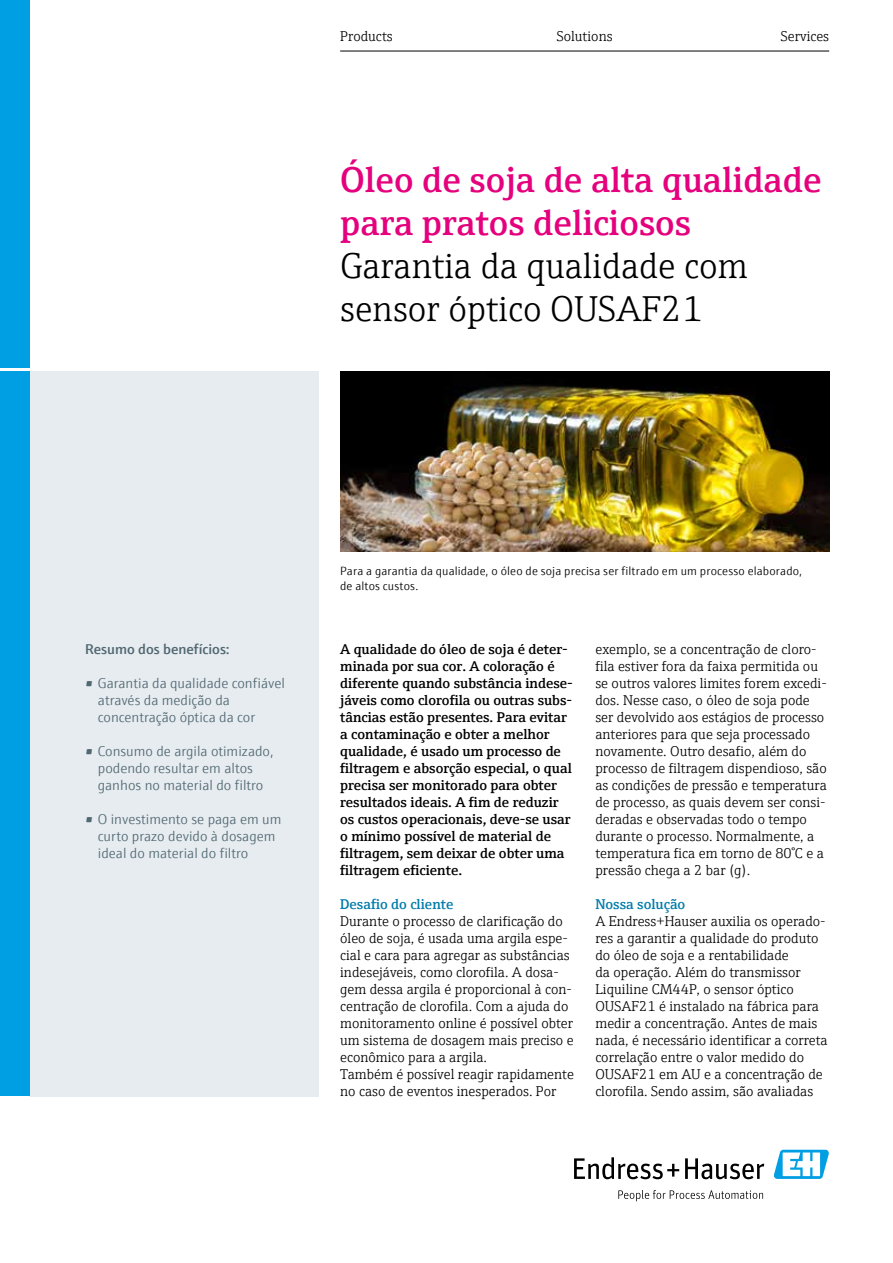
<style>
.page{position:relative;width:893px;height:1263px;background:#fff}
.page>*{position:absolute;margin:0;border:0;box-sizing:border-box;transform-origin:0 0}
.t1{font:600 36px/43.2px "E+H Serif";color:#e5007d}
.t2{font:300 36px/43.2px "E+H Serif";color:#000}
.t3{font:300 14.25px/17px "E+H Serif";color:#000}
.t4{font:600 14.25px/17px "E+H Serif";color:#000}
.t5{font:300 14.25px/17px "E+H Sans";color:#516771}
.t6{font:600 14.25px "E+H Serif";color:#007caa}
.t7{font:600 14.25px "E+H Sans";color:#516771}
.t8{font:300 12px/15px "E+H Sans";letter-spacing:.01em;color:#000}
</style>
<div class="page">
<div style="left:30px;top:371px;width:289px;height:725px;background:#e6ecf0"></div>
<img style="left:340px;top:371px;width:489px;height:181px">
<svg style="left:574px;top:1157px;width:105px;height:22px"></svg>
<svg style="left:685px;top:1158px;width:79px;height:21px"></svg>
<svg style="left:618px;top:1190px;width:145px;height:11px"></svg>
<svg style="left:773px;top:1150px;width:56px;height:29px"></svg>
<div style="left:0;top:0;width:30px;height:1096px;background:#009ee3"></div>
<hr style="left:0;top:369px;width:32px;height:2px;background:#fff">
<hr style="left:340px;top:51px;width:489px;height:1px;background:#000">
<p class="t3" style="left:340px;top:27px;width:54px">Products</p>
<p class="t3" style="left:557px;top:27px;width:57px">Solutions</p>
<p class="t3" style="left:781px;top:27px;width:50px">Services</p>
<h1 class="t1" style="left:340px;top:155px;width:483px">Óleo de soja de alta qualidade para pratos deliciosos</h1>
<h1 class="t2" style="left:340px;top:242px;width:409px">Garantia da qualidade com sensor óptico OUSAF21</h1>
<p class="t7" style="left:85px;top:638px;width:146px">Resumo dos benefícios:</p>
<p class="t5" style="left:98px;top:673px;width:188px;text-indent:-13px">• Garantia da qualidade confiável através da medição da concentração óptica da cor</p>
<p class="t5" style="left:85px;top:741px;width:190px;text-align:center">• Consumo de argila otimizado, podendo resultar em altos ganhos no material do filtro</p>
<p class="t5" style="left:98px;top:809px;width:185px;text-indent:-13px">• O investimento se paga em um curto prazo devido à dosagem ideal do material do filtro</p>
<p class="t8" style="left:340px;top:562px;width:463px">Para a garantia da qualidade, o óleo de soja precisa ser filtrado em um processo elaborado, de altos custos.</p>
<p class="t4" style="left:340px;top:639px;width:234px">A qualidade do óleo de soja é deter&shy;minada por sua cor. A coloração é diferente quando substância indese&shy;jáveis como clorofila ou outras subs&shy;tâncias estão presentes. Para evitar a contaminação e obter a melhor qualidade, é usado um processo de filtragem e absorção especial, o qual precisa ser monitorado para obter resultados ideais. A fim de reduzir os custos operacionais, deve-se usar o mínimo possível de material de filtragem, sem deixar de obter uma filtragem eficiente.</p>
<p class="t6" style="left:340px;top:893px;width:115px">Desafio do cliente</p>
<p class="t3" style="left:340px;top:911px;width:235px">Durante o processo de clarificação do óleo de soja, é usada uma argila espe&shy;cial e cara para agregar as substâncias indesejáveis, como clorofila. A dosa&shy;gem dessa argila é proporcional à con&shy;centração de clorofila. Com a ajuda do monitoramento online é possível obter um sistema de dosagem mais preciso e econômico para a argila.<br>Também é possível reagir rapidamente no caso de eventos inesperados. Por</p>
<p class="t3" style="left:595px;top:639px;width:233px">exemplo, se a concentração de cloro&shy;fila estiver fora da faixa permitida ou se outros valores limites forem excedi&shy;dos. Nesse caso, o óleo de soja pode ser devolvido aos estágios de processo anteriores para que seja processado novamente. Outro desafio, além do processo de filtragem dispendioso, são as condições de pressão e temperatura de processo, as quais devem ser consi&shy;deradas e observadas todo o tempo durante o processo. Normalmente, a temperatura fica em torno de 80°C e a pressão chega a 2 bar (g).</p>
<p class="t6" style="left:595px;top:893px;width:91px">Nossa solução</p>
<p class="t3" style="left:595px;top:911px;width:234px">A Endress+Hauser auxilia os operado&shy;res a garantir a qualidade do produto do óleo de soja e a rentabilidade<br>da operação. Além do transmissor Liquiline CM44P, o sensor óptico OUSAF21 é instalado na fábrica para medir a concentração. Antes de mais nada, é necessário identificar a correta correlação entre o valor medido do OUSAF21 em AU e a concentração de clorofila. Sendo assim, são avaliadas</p>
</div>
